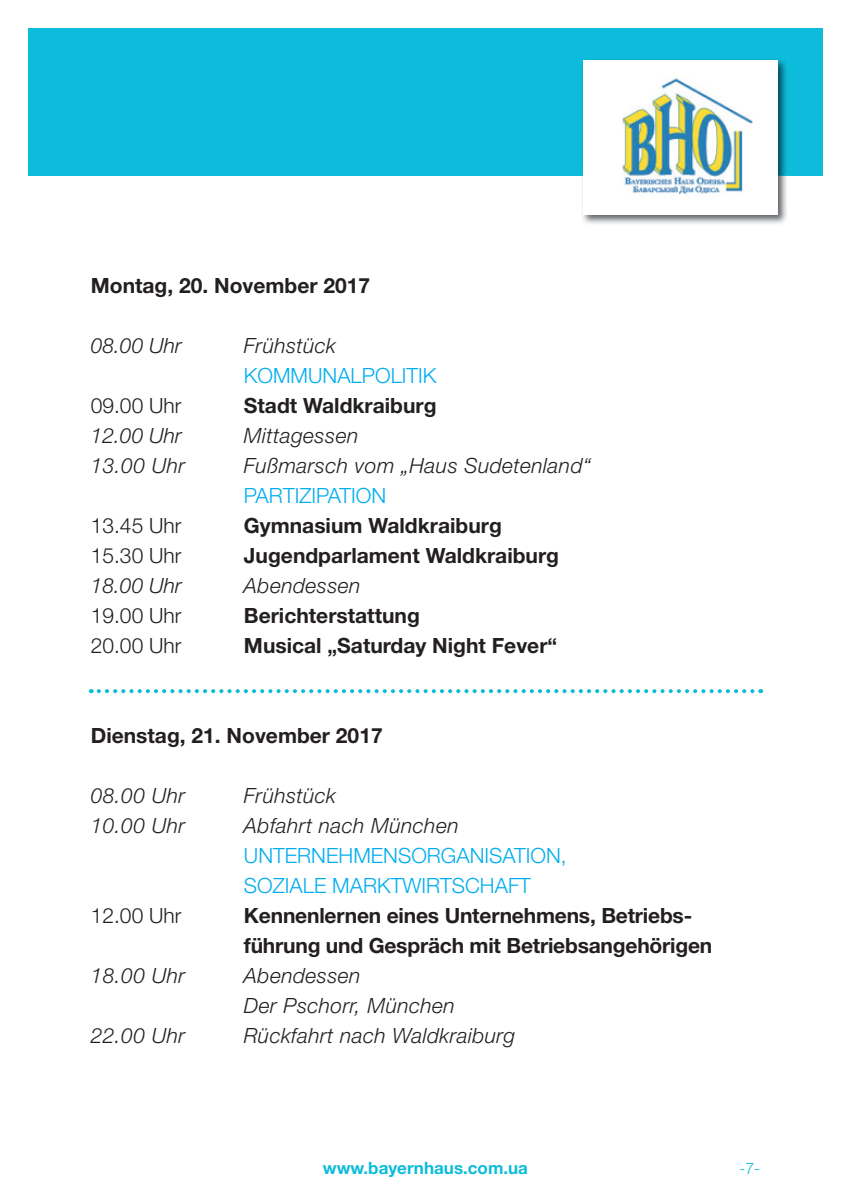
<style>
.page{position:relative;width:851px;height:1202px;background:#fff}
.page>*{position:absolute;margin:0;border:0;box-sizing:border-box;transform-origin:0 0}
.t1{font:700 21px/30px "Helvetica Neue LT Std";color:#231f20}
.t2{font:italic 300 21px/30px "Helvetica Neue LT Std";letter-spacing:.02em;color:#231f20}
.t3{font:300 21px/30px "Helvetica Neue LT Std";color:#00aeef}
.t4{font:300 21px "Helvetica Neue LT Std";color:#231f20}
.t5{font:700 17px "Helvetica Neue LT Std";color:#0dbcdb}
.t6{font:300 16px "Helvetica Neue LT Std";color:#0dbcdb}
</style>
<div class="page">
<div style="left:28px;top:28px;width:794px;height:148px;background:#0dbcdb"></div>
<img style="left:581px;top:60px;width:207px;height:164px">
<div style="left:583px;top:60px;width:194px;height:155px;background:#fff"></div>
<img style="left:622px;top:78px;width:131px;height:117px">
<svg style="left:99px;top:689px;width:662px;height:4px"></svg>
<p class="t1" style="left:91px;top:270px;width:281px">Montag, 20. November 2017</p>
<p class="t2" style="left:91px;top:330px;width:93px">08.00 Uhr</p>
<p class="t2" style="left:244px;top:330px;width:94px">Frühstück</p>
<p class="t3" style="left:244px;top:360px;width:194px">KOMMUNALPOLITIK</p>
<p class="t4" style="left:91px;top:393px;width:92px">09.00 Uhr</p>
<p class="t1" style="left:244px;top:390px;width:194px">Stadt Waldkraiburg</p>
<p class="t2" style="left:91px;top:420px;width:93px">12.00 Uhr</p>
<p class="t2" style="left:244px;top:420px;width:116px">Mittagessen</p>
<p class="t2" style="left:91px;top:450px;width:96px">13.00 Uhr</p>
<p class="t2" style="left:244px;top:450px;width:348px">Fußmarsch vom „Haus Sudetenland“</p>
<p class="t3" style="left:244px;top:480px;width:144px">PARTIZIPATION</p>
<p class="t4" style="left:91px;top:513px;width:92px">13.45 Uhr</p>
<p class="t1" style="left:244px;top:510px;width:259px">Gymnasium Waldkraiburg</p>
<p class="t4" style="left:91px;top:543px;width:92px">15.30 Uhr</p>
<p class="t1" style="left:244px;top:540px;width:316px">Jugendparlament Waldkraiburg</p>
<p class="t2" style="left:91px;top:570px;width:93px">18.00 Uhr</p>
<p class="t2" style="left:244px;top:570px;width:118px">Abendessen</p>
<p class="t4" style="left:91px;top:603px;width:92px">19.00 Uhr</p>
<p class="t1" style="left:244px;top:600px;width:177px">Berichterstattung</p>
<p class="t4" style="left:91px;top:633px;width:92px">20.00 Uhr</p>
<p class="t1" style="left:244px;top:630px;width:315px">Musical „Saturday Night Fever“</p>
<p class="t1" style="left:91px;top:720px;width:293px">Dienstag, 21. November 2017</p>
<p class="t2" style="left:91px;top:780px;width:96px">08.00 Uhr</p>
<p class="t2" style="left:244px;top:780px;width:94px">Frühstück</p>
<p class="t2" style="left:91px;top:810px;width:96px">10.00 Uhr</p>
<p class="t2" style="left:244px;top:810px;width:216px">Abfahrt nach München</p>
<p class="t3" style="left:244px;top:840px;width:324px">UNTERNEHMENSORGANISATION,<br>SOZIALE MARKTWIRTSCHAFT</p>
<p class="t4" style="left:91px;top:903px;width:92px">12.00 Uhr</p>
<p class="t1" style="left:244px;top:900px;width:470px">Kennenlernen eines Unternehmens, Betriebs&shy;führung und Gespräch mit Betriebsangehörigen</p>
<p class="t2" style="left:91px;top:960px;width:96px">18.00 Uhr</p>
<p class="t2" style="left:244px;top:960px;width:212px">Abendessen<br>Der Pschorr, München</p>
<p class="t2" style="left:91px;top:1020px;width:96px">22.00 Uhr</p>
<p class="t2" style="left:244px;top:1020px;width:273px">Rückfahrt nach Waldkraiburg</p>
<p class="t5" style="left:323px;top:1157px;width:206px">www.bayernhaus.com.ua</p>
<p class="t6" style="left:739px;top:1158px;width:22px">-7-</p>
</div>
